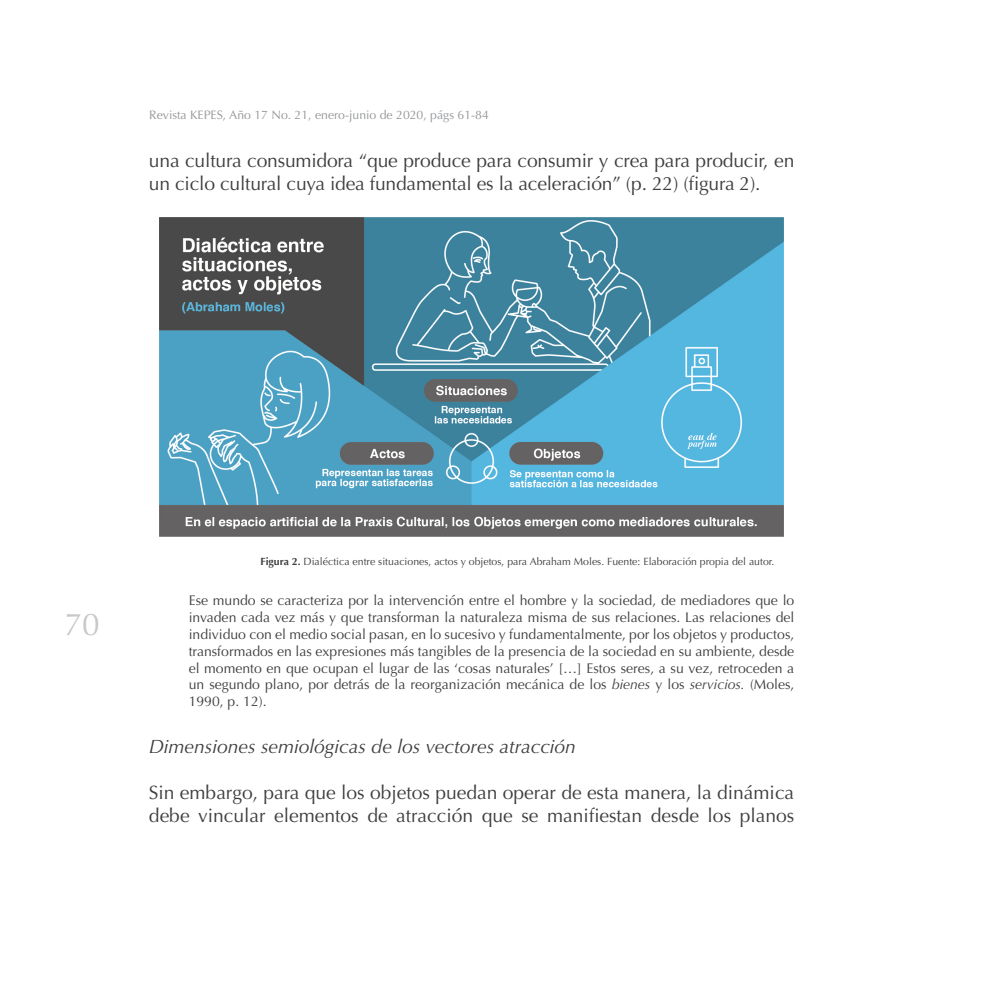
<style>
.page{position:relative;width:993px;height:993px;background:#fff}
.page>*{position:absolute;margin:0;border:0;box-sizing:border-box;transform-origin:0 0}
.t1{font:31.5px "Optima";color:#c7c8ca}
.t2{font:19.25px/23.1px "Optima";letter-spacing:-.01em;color:#3e3e3f}
.t3{font:italic 19.25px "Optima";color:#3e3e3f}
.t4{font:14px/16.8px "Optima";color:#3e3e3f;text-align:justify}
.t5{font:12.25px "Optima";color:#939598}
.t6{font:10.5px "Optima";color:#3e3e3f}
.s1{font-weight:700}
.s2{font-style:italic}
</style>
<div class="page">
<img style="left:159px;top:217px;width:624px;height:319px">
<p class="t5" style="left:149px;top:108px;width:341px">Revista KEPES, Año 17 No. 21, enero-junio de 2020, págs 61-84</p>
<h2 class="t2" style="left:149px;top:149px;width:646px">una cultura consumidora “que produce para consumir y crea para producir, en un ciclo cultural cuya idea fundamental es la aceleración” (p. 22) (figura 2).</h2>
<h1 class="t1" style="left:65px;top:606px;width:37px">70</h1>
<p class="t6" style="left:260px;top:555px;width:515px"><span class="s1">Figura 2.</span> Dialéctica entre situaciones, actos y objetos, para Abraham Moles. Fuente: Elaboración propia del autor.</p>
<p class="t4" style="left:189px;top:592px;width:607px">Ese mundo se caracteriza por la intervención entre el hombre y la sociedad, de mediadores que lo invaden cada vez más y que transforman la naturaleza misma de sus relaciones. Las relaciones del individuo con el medio social pasan, en lo sucesivo y fundamentalmente, por los objetos y productos, transformados en las expresiones más tangibles de la presencia de la sociedad en su ambiente, desde el momento en que ocupan el lugar de las ‘cosas naturales’ […] Estos seres, a su vez, retroceden a un segundo plano, por detrás de la reorganización mecánica de los <span class="s2">bienes</span> y los <span class="s2">servicios.</span> (Moles, 1990, p. 12).</p>
<h2 class="t3" style="left:149px;top:734px;width:428px">Dimensiones semiológicas de los vectores atracción</h2>
<h2 class="t2" style="left:149px;top:780px;width:646px">Sin embargo, para que los objetos puedan operar de esta manera, la dinámica debe vincular elementos de atracción que se manifiestan desde los planos</h2>
</div>
